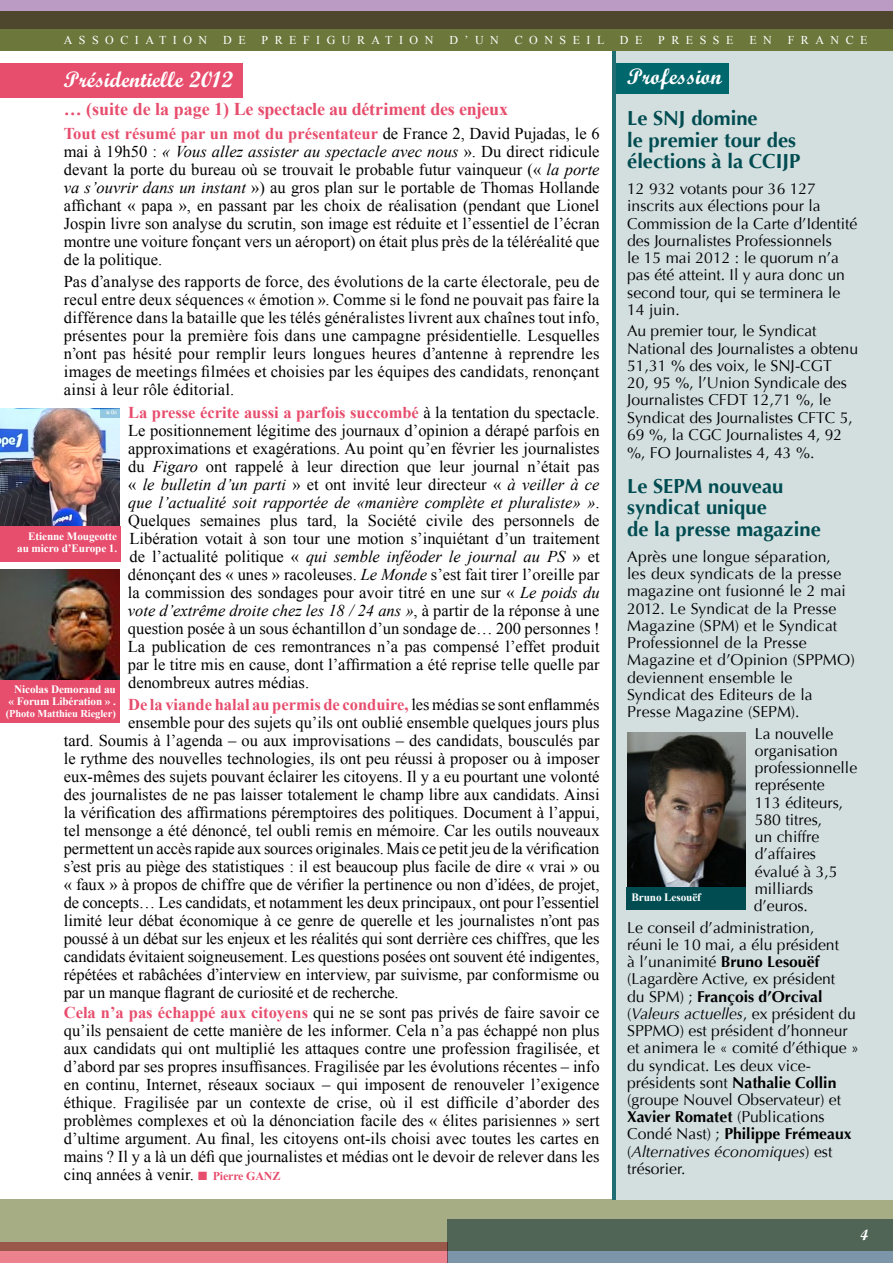
<style>
.page{position:relative;width:893px;height:1263px;background:#fff}
.page>*{position:absolute;margin:0;border:0;box-sizing:border-box;transform-origin:0 0}
.t1{font:700 22.5px "Script";color:#fff}
.t2{font:700 20.25px/21.8px "Optima";color:#004c51}
.t3{font:700 18px "Times New Roman";letter-spacing:-.01em;color:#e74d6d}
.t4{font:16.5px/18px "Times New Roman";color:#000;text-align:justify}
.t5{font:700 16.5px "Times New Roman";color:#e74d6d}
.t6{font:15.75px/17.2px "Optima";color:#000}
.t7{font:700 15px "Script";color:#fff}
.t8{font:12px "Times New Roman";letter-spacing:.54em;color:#fff}
.t9{font:700 11.25px/12px "Times New Roman";letter-spacing:-.01em;color:#fff;text-align:center}
.t10{font:700 10.5px "Times New Roman";letter-spacing:-.01em;color:#fff}
.s1{font-weight:700;color:#e74d6d}
.s2{font-style:italic}
.s3{font-weight:400;color:#000}
.s4{color:#e74d6d}
.s5{font-weight:700;font-size:12px;color:#e74d6d}
.s6{font-weight:700}
</style>
<div class="page">
<div style="left:0;top:12px;width:893px;height:39px;background:#6c773b"></div>
<svg style="left:0;top:0;width:893px;height:29px;background:#766"></svg>
<div style="left:448px;top:1220px;width:445px;height:43px;background:#7d95a8"></div>
<div style="left:0;top:1242px;width:448px;height:21px;background:#ed828f"></div>
<svg style="left:0;top:1199px;width:893px;height:51px;background:#8b9072"></svg>
<div style="left:0;top:64px;width:242px;height:34px;background:#e74d6d"></div>
<img style="left:1px;top:408px;width:119px;height:118px">
<img style="left:0;top:570px;width:119px;height:111px">
<div style="left:0;top:681px;width:120px;height:42px;background:#e74d6d"></div>
<div style="left:617px;top:51px;width:276px;height:1148px;background:#d3dedf"></div>
<div style="left:615px;top:63px;width:114px;height:31px;background:#00676c"></div>
<img style="left:627px;top:732px;width:118px;height:155px">
<div style="left:1px;top:526px;width:120px;height:35px;background:#e74d6d"></div>
<div style="left:626px;top:888px;width:119px;height:22px;background:#004c51"></div>
<hr style="left:612px;top:51px;width:4px;height:1148px;background:#1e6e74">
<p class="t8" style="left:64px;top:32px;width:145px">ASSOCIATION</p>
<p class="t8" style="left:223px;top:32px;width:24px">D E</p>
<p class="t8" style="left:262px;top:32px;width:173px">PREFIGURATION</p>
<p class="t8" style="left:449px;top:32px;width:51px">D’UN</p>
<p class="t8" style="left:515px;top:32px;width:91px">CONSEIL</p>
<p class="t8" style="left:620px;top:32px;width:24px">D E</p>
<p class="t8" style="left:658px;top:32px;width:77px">PRESSE</p>
<p class="t8" style="left:749px;top:32px;width:24px">E N</p>
<p class="t8" style="left:788px;top:32px;width:81px">FRANCE</p>
<h1 class="t1" style="left:64px;top:65px;width:171px">Présidentielle 2012</h1>
<p class="t3" style="left:64px;top:97px;width:446px">… (suite de la page 1) Le spectacle au détriment des enjeux</p>
<p class="t4" style="left:64px;top:124px;width:537px"><span class="s1">Tout est résumé par un mot du présentateur</span> de France 2, David Pujadas, le 6 mai à 19h50 : <span class="s2">« Vous allez assister au spectacle avec nous</span> ». Du direct ridicule devant la porte du bureau où se trouvait le probable futur vainqueur (« <span class="s2">la porte va s’ouvrir dans un instant</span> ») au gros plan sur le portable de Thomas Hollande affichant « papa », en passant par les choix de réalisation (pendant que Lionel Jospin livre son analyse du scrutin, son image est réduite et l’essentiel de l’écran montre une voiture fonçant vers un aéroport) on était plus près de la téléréalité que de la politique.</p>
<p class="t4" style="left:64px;top:272px;width:537px">Pas d’analyse des rapports de force, des évolutions de la carte électorale, peu de recul entre deux séquences « émotion ». Comme si le fond ne pouvait pas faire la différence dans la bataille que les télés généralistes livrent aux chaînes tout info, présentes pour la première fois dans une campagne présidentielle. Lesquelles n’ont pas hésité pour remplir leurs longues heures d’antenne à reprendre les images de meetings filmées et choisies par les équipes des candidats, renonçant ainsi à leur rôle éditorial.</p>
<p class="t4" style="left:128px;top:403px;width:473px"><span class="s1">La presse écrite aussi a parfois succombé</span> à la tentation du spectacle.<br>Le positionnement légitime des journaux d’opinion a dérapé parfois en approximations et exagérations. Au point qu’en février les journalistes du <span class="s2">Figaro</span> ont rappelé à leur direction que leur journal n’était pas « <span class="s2">le bulletin d’un parti</span> » et ont invité leur directeur « <span class="s2">à veiller à ce que l’actualité soit rapportée de «manière complète et pluraliste» »</span>.<br>Quelques semaines plus tard, la Société civile des personnels de Libération votait à son tour une motion s’inquiétant d’un traitement de l’actualité politique « <span class="s2">qui semble inféoder le journal au PS</span> » et dénonçant des « unes » racoleuses. <span class="s2">Le Monde</span> s’est fait tirer l’oreille par la commission des sondages pour avoir titré en une sur « <span class="s2">Le poids du vote d’extrême droite chez les 18 / 24 ans »</span>, à partir de la réponse à une question posée à un sous échantillon d’un sondage de… 200 personnes !<br>La publication de ces remontrances n’a pas compensé l’effet produit par le titre mis en cause, dont l’affirmation a été reprise telle quelle par denombreux autres médias.</p>
<p class="t5" style="left:128px;top:693px;width:473px">De la viande halal au permis de conduire, <span class="s3">les médias se sont enflammés</span></p>
<p class="t4" style="left:128px;top:713px;width:473px">ensemble pour des sujets qu’ils ont oublié ensemble quelques jours plus</p>
<p class="t4" style="left:64px;top:731px;width:537px">tard. Soumis à l’agenda – ou aux improvisations – des candidats, bousculés par</p>
<p class="t4" style="left:64px;top:749px;width:537px">le rythme des nouvelles technologies, ils ont peu réussi à proposer ou à imposer</p>
<p class="t4" style="left:64px;top:767px;width:537px">eux-mêmes des sujets pouvant éclairer les citoyens. Il y a eu pourtant une volonté</p>
<p class="t4" style="left:64px;top:785px;width:537px">des journalistes de ne pas laisser totalement le champ libre aux candidats. Ainsi</p>
<p class="t4" style="left:64px;top:803px;width:537px">la vérification des affirmations péremptoires des politiques. Document à l’appui,</p>
<p class="t4" style="left:64px;top:821px;width:537px">tel mensonge a été dénoncé, tel oubli remis en mémoire. Car les outils nouveaux</p>
<p class="t4" style="left:64px;top:839px;width:537px">permettent un accès rapide aux sources originales. Mais ce petit jeu de la vérification</p>
<p class="t4" style="left:64px;top:857px;width:537px">s’est pris au piège des statistiques : il est beaucoup plus facile de dire « vrai » ou</p>
<p class="t4" style="left:64px;top:875px;width:537px">« faux » à propos de chiffre que de vérifier la pertinence ou non d’idées, de projet,</p>
<p class="t4" style="left:64px;top:893px;width:537px">de concepts… Les candidats, et notamment les deux principaux, ont pour l’essentiel</p>
<p class="t4" style="left:64px;top:911px;width:537px">limité leur débat économique à ce genre de querelle et les journalistes n’ont pas</p>
<p class="t4" style="left:64px;top:929px;width:537px">poussé à un débat sur les enjeux et les réalités qui sont derrière ces chiffres, que les</p>
<p class="t4" style="left:64px;top:947px;width:537px">candidats évitaient soigneusement. Les questions posées ont souvent été indigentes,</p>
<p class="t4" style="left:64px;top:965px;width:537px">répétées et rabâchées d’interview en interview, par suivisme, par conformisme ou</p>
<p class="t4" style="left:64px;top:983px;width:336px">par un manque flagrant de curiosité et de recherche.</p>
<p class="t4" style="left:64px;top:1003px;width:537px"><span class="s1">Cela n’a pas échappé aux citoyens</span> qui ne se sont pas privés de faire savoir ce qu’ils pensaient de cette manière de les informer. Cela n’a pas échappé non plus aux candidats qui ont multiplié les attaques contre une profession fragilisée, et d’abord par ses propres insuffisances. Fragilisée par les évolutions récentes – info en continu, Internet, réseaux sociaux – qui imposent de renouveler l’exigence éthique. Fragilisée par un contexte de crise, où il est difficile d’aborder des problèmes complexes et où la dénonciation facile des « élites parisiennes » sert d’ultime argument. Au final, les citoyens ont-ils choisi avec toutes les cartes en mains ? Il y a là un défi que journalistes et médias ont le devoir de relever dans les cinq années à venir. <span class="s4">■</span> <span class="s5">Pierre GANZ</span></p>
<p class="t9" style="left:17px;top:530px;width:101px;text-align:right">Etienne Mougeotte au micro d’Europe 1.</p>
<p class="t9" style="left:9px;top:683px;width:109px">Nicolas Demorand au « Forum Libération » .</p>
<p class="t10" style="left:6px;top:706px;width:112px">(Photo Matthieu Riegler)</p>
<h1 class="t1" style="left:627px;top:62px;width:96px">Profession</h1>
<p class="t2" style="left:627px;top:107px;width:175px">Le SNJ domine<br>le premier tour des élections à la CCIJP</p>
<p class="t6" style="left:627px;top:180px;width:232px">12 932 votants pour 36 127 inscrits aux élections pour la<br>Commission de la Carte d’Identité des Journalistes Professionnels<br>le 15 mai 2012 : le quorum n’a pas été atteint. Il y aura donc un second tour, qui se terminera le<br>14 juin.</p>
<p class="t6" style="left:627px;top:323px;width:232px">Au premier tour, le Syndicat<br>National des Journalistes a obtenu<br>51,31 % des voix, le SNJ-CGT<br>20, 95 %, l’Union Syndicale des<br>Journalistes CFDT 12,71 %, le<br>Syndicat des Journalistes CFTC 5,<br>69 %, la CGC Journalistes 4, 92 %, FO Journalistes 4, 43 %.</p>
<p class="t2" style="left:627px;top:475px;width:195px">Le SEPM nouveau syndicat unique<br>de la presse magazine</p>
<p class="t6" style="left:627px;top:548px;width:229px">Après une longue séparation,<br>les deux syndicats de la presse magazine ont fusionné le 2 mai<br>2012. Le Syndicat de la Presse<br>Magazine (SPM) et le Syndicat<br>Professionnel de la Presse<br>Magazine et d’Opinion (SPPMO) deviennent ensemble le<br>Syndicat des Editeurs de la<br>Presse Magazine (SEPM).</p>
<p class="t6" style="left:754px;top:725px;width:105px">La nouvelle organisation professionnelle représente<br>113 éditeurs,<br>580 titres,<br>un chiffre d’affaires évalué à 3,5 milliards d’euros.</p>
<p class="t6" style="left:627px;top:919px;width:233px">Le conseil d’administration,<br>réuni le 10 mai, a élu président<br>à l’unanimité <span class="s6">Bruno Lesouëf </span>(Lagardère Active, ex président<br>du SPM) ; <span class="s6">François d’Orcival </span>(<span class="s2">Valeurs actuelles</span>, ex président du<br>SPPMO) est président d’honneur et animera le « comité d’éthique » du syndicat. Les deux vice&shy;présidents sont <span class="s6">Nathalie Collin </span>(groupe Nouvel Observateur) et<br><span class="s6">Xavier Romatet</span> (Publications<br>Condé Nast) ; <span class="s6">Philippe Frémeaux </span>(<span class="s2">Alternatives économiques</span>) est trésorier.</p>
<p class="t9" style="left:631px;top:891px;width:71px">Bruno Lesouëf</p>
<p class="t7" style="left:860px;top:1225px;width:9px">4</p>
</div>
